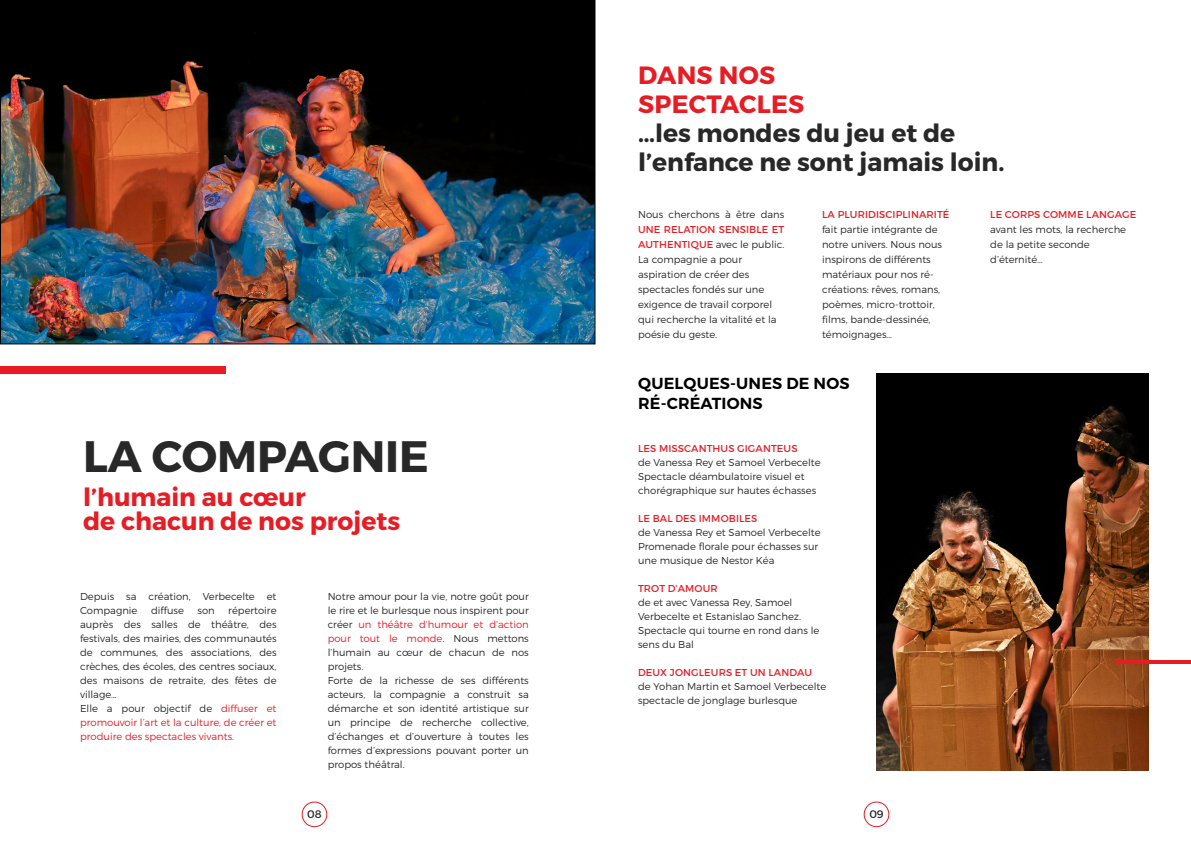
<style>
.page{position:relative;width:1191px;height:842px;background:#fff}
.page>*{position:absolute;margin:0;border:0;box-sizing:border-box;transform-origin:0 0}
.t1{font:700 44px "Montserrat";color:#292829}
.t2{font:700 25px/24px "Montserrat";color:#e71c24}
.t3{font:700 25px/29px "Montserrat";color:#292829}
.t4{font:600 16px/19.2px "Montserrat";letter-spacing:.01em;color:#000}
.t5{font:11px "Montserrat";color:#292829}
.t6{font:300 10px/14px "Montserrat";color:#292829}
.t7{font:10px "Montserrat";letter-spacing:.01em;color:#e71c24}
.s1{font-weight:400;color:#e71c24}
.s2{color:#e71c24}
</style>
<div class="page">
<img style="left:876px;top:374px;width:272px;height:397px">
<img style="left:2px;top:2px;width:591px;height:340px">
<hr style="left:1117px;top:660px;width:74px;height:4px;background:#e71c24">
<div style="left:0;top:367px;width:226px;height:7px;background:#e71c24"></div>
<div style="left:864px;top:802px;width:25px;height:25px;border:1px solid #e71c24;border-radius:50%"></div>
<div style="left:302px;top:802px;width:25px;height:25px;border:1px solid #e71c24;border-radius:50%"></div>
<h2 class="t2" style="left:638px;top:64px;width:20px">DANS</h2>
<h2 class="t2" style="left:719px;top:64px;width:19px">NOS</h2>
<h2 class="t2" style="left:638px;top:93px;width:18px">SPE</h2>
<h2 class="t2" style="left:689px;top:93px;width:99px">CTACLES</h2>
<h2 class="t3" style="left:638px;top:119px;width:368px">…les mondes du jeu et de l’enfance ne sont jamais loin.</h2>
<p class="t7" style="left:822px;top:208px;width:129px">LA PLURIDISCIPLINARITÉ</p>
<p class="t6" style="left:822px;top:221px;width:121px;line-height:15px">fait partie intégrante de notre univers. Nous nous inspirons de différents matériaux pour nos ré&shy;créations: rêves, romans, poèmes, micro-trottoir, films, bande-dessinée, témoignages…</p>
<p class="t6" style="left:638px;top:207px;width:148px">Nous cherchons à être dans</p>
<p class="t6" style="left:638px;top:221px;width:148px;line-height:15px"><span class="s1">UNE RELATION SENSIBLE ET<br>AUTHENTIQUE</span> avec le public.<br>La compagnie a pour aspiration de créer des spectacles fondés sur une exigence de travail corporel qui recherche la vitalité et la poésie du geste.</p>
<p class="t7" style="left:990px;top:208px;width:147px">LE CORPS COMME LANGAGE</p>
<p class="t6" style="left:990px;top:221px;width:137px;line-height:15px">avant les mots, la recherche de la petite seconde d’éternité…</p>
<h1 class="t1" style="left:83px;top:429px;width:293px">LA COMPAGNIE</h1>
<h2 class="t2" style="left:83px;top:486px;width:319px">l’humain au cœur<br>de chacun de nos projets</h2>
<p class="t6" style="left:80px;top:589px;width:198px">Depuis sa création, Verbecelte et<br>Compagnie</p>
<p class="t6" style="left:80px;top:603px;width:198px;text-indent:148px">répertoire auprès des salles de théâtre, des festivals, des mairies, des communautés de communes, des associations, des crèches, des écoles, des centres sociaux, des maisons de retraite, des fêtes de village…<br>Elle a pour objectif de <span class="s2">diffuser et promouvoir l’art et la culture, de créer et produire des spectacles vivants.</span></p>
<p class="t6" style="left:151px;top:603px;width:34px">diffuse</p>
<p class="t6" style="left:197px;top:603px;width:19px">son</p>
<p class="t6" style="left:328px;top:590px;width:203px">Notre amour pour la vie, notre goût pour le rire et le burlesque nous inspirent pour créer <span class="s2">un théâtre d’humour et d’action pour tout le monde</span>. Nous mettons l’humain au cœur de chacun de nos projets.<br>Forte de la richesse de ses différents acteurs, la compagnie a construit sa démarche et son identité artistique sur un principe de recherche collective, d’échanges et d’ouverture à toutes les formes d’expressions pouvant porter un propos théâtral.</p>
<h3 class="t4" style="left:638px;top:374px;width:213px">QUELQUES-UNES DE NOS<br>RÉ-CRÉATIONS</h3>
<p class="t7" style="left:638px;top:443px;width:161px">LES MISSCANTHUS GIGANTEUS</p>
<p class="t6" style="left:638px;top:455px;width:184px">de Vanessa Rey et Samoel Verbecelte<br>Spectacle déambulatoire visuel et chorégraphique sur hautes échasses</p>
<p class="t7" style="left:638px;top:513px;width:120px">LE BAL DES I MMOBILES</p>
<p class="t6" style="left:638px;top:525px;width:184px">de Vanessa Rey et Samoel Verbecelte<br>Promenade florale pour échasses sur une musique de Nestor Kéa</p>
<p class="t7" style="left:638px;top:583px;width:8px">TROT</p>
<p class="t7" style="left:668px;top:583px;width:19px">D’AMOUR</p>
<p class="t6" style="left:638px;top:595px;width:183px">de et avec Vanessa Rey, Samoel<br>Verbecelte et Estanislao Sanchez.<br>Spectacle qui tourne en rond dans le sens du Bal</p>
<p class="t7" style="left:638px;top:667px;width:175px">DEUX JONGLEURS ET UN LANDAU</p>
<p class="t6" style="left:638px;top:679px;width:190px">de Yohan Martin et Samoel Verbecelte spectacle de jonglage burlesque</p>
<p class="t5" style="left:307px;top:807px;width:16px">08</p>
<p class="t5" style="left:869px;top:807px;width:16px">09</p>
</div>
